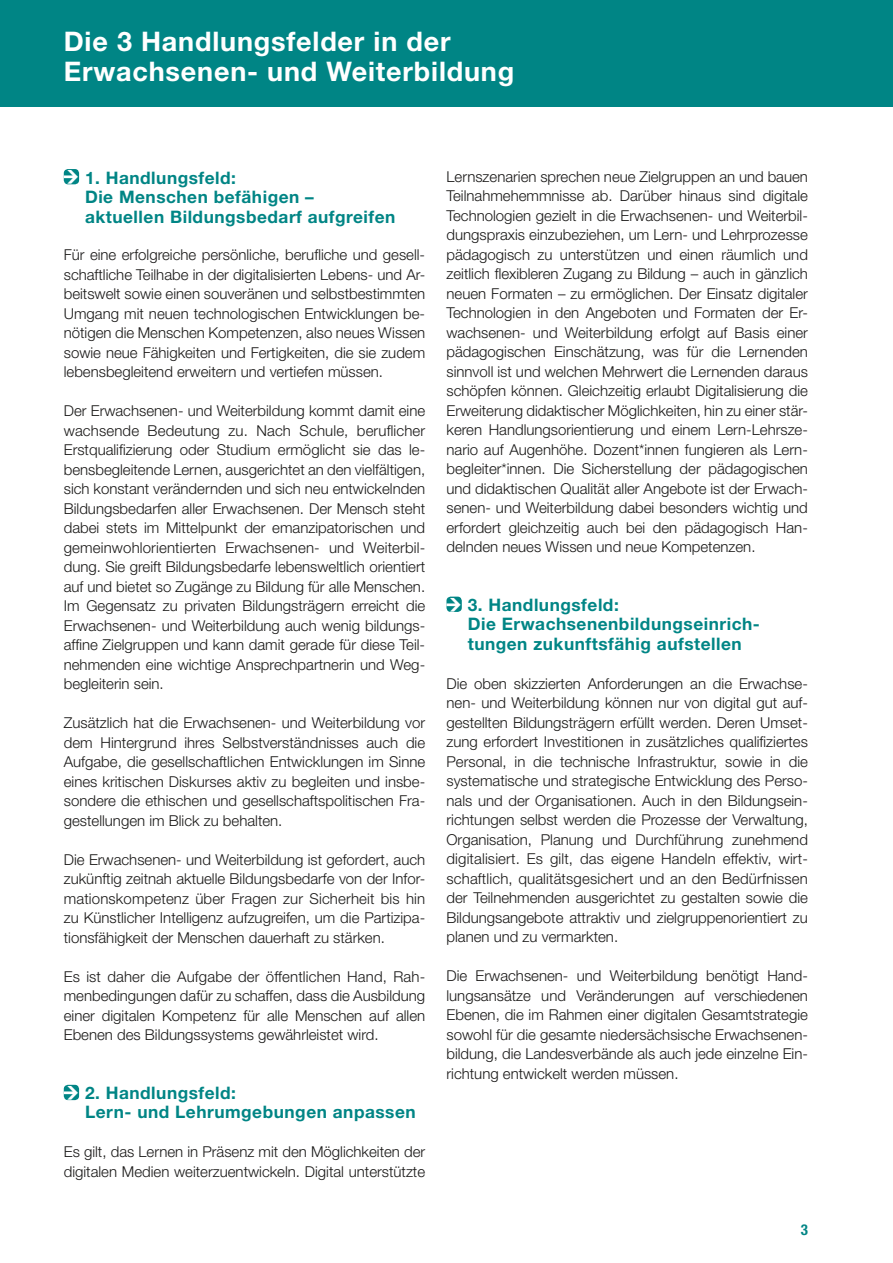
<style>
.page{position:relative;width:893px;height:1263px;background:#fff}
.page>*{position:absolute;margin:0;border:0;box-sizing:border-box;transform-origin:0 0}
.t1{font:700 27px/30px "Helvetica Neue LT";letter-spacing:.03em;color:#fff}
.t2{font:700 17.25px/19.5px "Helvetica Neue LT";letter-spacing:.03em;color:#008585}
.t3{font:300 15px/19.5px "Helvetica Neue LT";color:#1a1918;text-align:justify}
.t4{font:700 condensed 15px "Helvetica Neue LT Std";color:#008585}
</style>
<div class="page">
<div style="left:0;top:0;width:893px;height:106px;background:#008585"></div>
<svg style="left:446px;top:597px;width:16px;height:15px"></svg>
<svg style="left:64px;top:1085px;width:15px;height:15px"></svg>
<svg style="left:64px;top:169px;width:15px;height:15px"></svg>
<svg style="left:446px;top:597px;width:15px;height:14px"></svg>
<svg style="left:63px;top:1086px;width:15px;height:13px"></svg>
<svg style="left:63px;top:170px;width:15px;height:13px"></svg>
<h1 class="t1" style="left:64px;top:26px;width:452px">Die 3 Handlungsfelder in der<br>Erwachsenen- und Weiterbildung</h1>
<p class="t2" style="left:85px;top:167px;width:312px">1. Handlungsfeld:<br>Die Menschen befähigen – aktuellen Bildungsbedarf aufgreifen</p>
<p class="t3" style="left:64px;top:245px;width:363px">Für eine erfolgreiche persönliche, berufliche und gesell&shy;schaftliche Teilhabe in der digitalisierten Lebens- und Ar&shy;beitswelt sowie einen souveränen und selbstbestimmten Umgang mit neuen technologischen Entwicklungen be&shy;nötigen die Menschen Kompetenzen, also neues Wissen sowie neue Fähigkeiten und Fertigkeiten, die sie zudem lebensbegleitend erweitern und vertiefen müssen.</p>
<p class="t3" style="left:64px;top:401px;width:363px">Der Erwachsenen- und Weiterbildung kommt damit eine wachsende Bedeutung zu. Nach Schule, beruflicher Erstqualifizierung oder Studium ermöglicht sie das le&shy;bensbegleitende Lernen, ausgerichtet an den vielfältigen, sich konstant verändernden und sich neu entwickelnden Bildungsbedarfen aller Erwachsenen. Der Mensch steht dabei stets im Mittelpunkt der emanzipatorischen und gemeinwohlorientierten Erwachsenen- und Weiterbil&shy;dung. Sie greift Bildungsbedarfe lebensweltlich orientiert auf und bietet so Zugänge zu Bildung für alle Menschen.<br>Im Gegensatz zu privaten Bildungsträgern erreicht die Erwachsenen- und Weiterbildung auch wenig bildungs&shy;affine Zielgruppen und kann damit gerade für diese Teil&shy;nehmenden eine wichtige Ansprechpartnerin und Weg&shy;begleiterin sein.</p>
<p class="t3" style="left:64px;top:713px;width:363px">Zusätzlich hat die Erwachsenen- und Weiterbildung vor dem Hintergrund ihres Selbstverständnisses auch die Aufgabe, die gesellschaftlichen Entwicklungen im Sinne eines kritischen Diskurses aktiv zu begleiten und insbe&shy;sondere die ethischen und gesellschaftspolitischen Fra&shy;gestellungen im Blick zu behalten.</p>
<p class="t3" style="left:64px;top:849px;width:363px">Die Erwachsenen- und Weiterbildung ist gefordert, auch zukünftig zeitnah aktuelle Bildungsbedarfe von der Infor&shy;mationskompetenz über Fragen zur Sicherheit bis hin zu Künstlicher Intelligenz aufzugreifen, um die Partizipa&shy;tionsfähigkeit der Menschen dauerhaft zu stärken.</p>
<p class="t3" style="left:64px;top:966px;width:363px">Es ist daher die Aufgabe der öffentlichen Hand, Rah&shy;menbedingungen dafür zu schaffen, dass die Ausbildung einer digitalen Kompetenz für alle Menschen auf allen Ebenen des Bildungssystems gewährleistet wird.</p>
<p class="t2" style="left:85px;top:1082px;width:332px">2. Handlungsfeld:<br>Lern- und Lehrumgebungen anpassen</p>
<p class="t3" style="left:64px;top:1142px;width:363px">Es gilt, das Lernen in Präsenz mit den Möglichkeiten der digitalen Medien weiterzuentwickeln. Digital unterstützte</p>
<p class="t3" style="left:446px;top:166px;width:363px">Lernszenarien sprechen neue Zielgruppen an und bauen Teilnahmehemmnisse ab. Darüber hinaus sind digitale Technologien gezielt in die Erwachsenen- und Weiterbil&shy;dungspraxis einzubeziehen, um Lern- und Lehrprozesse pädagogisch zu unterstützen und einen räumlich und zeitlich flexibleren Zugang zu Bildung – auch in gänzlich neuen Formaten – zu ermöglichen. Der Einsatz digitaler Technologien in den Angeboten und Formaten der Er&shy;wachsenen- und Weiterbildung erfolgt auf Basis einer pädagogischen Einschätzung, was für die Lernenden sinnvoll ist und welchen Mehrwert die Lernenden daraus schöpfen können. Gleichzeitig erlaubt Digitalisierung die Erweiterung didaktischer Möglichkeiten, hin zu einer stär&shy;keren Handlungsorientierung und einem Lern-Lehrsze&shy;nario auf Augenhöhe. Dozent*innen fungieren als Lern&shy;begleiter*innen. Die Sicherstellung der pädagogischen und didaktischen Qualität aller Angebote ist der Erwach&shy;senen- und Weiterbildung dabei besonders wichtig und erfordert gleichzeitig auch bei den pädagogisch Han&shy;delnden neues Wissen und neue Kompetenzen.</p>
<p class="t2" style="left:468px;top:595px;width:294px">3. Handlungsfeld:<br>Die Erwachsenenbildungseinrich&shy;tungen zukunftsfähig aufstellen</p>
<p class="t3" style="left:446px;top:673px;width:363px">Die oben skizzierten Anforderungen an die Erwachse&shy;nen- und Weiterbildung können nur von digital gut auf&shy;gestellten Bildungsträgern erfüllt werden. Deren Umset&shy;zung erfordert Investitionen in zusätzliches qualifiziertes Personal, in die technische Infrastruktur, sowie in die systematische und strategische Entwicklung des Perso&shy;nals und der Organisationen. Auch in den Bildungsein&shy;richtungen selbst werden die Prozesse der Verwaltung, Organisation, Planung und Durchführung zunehmend digitalisiert. Es gilt, das eigene Handeln effektiv, wirt&shy;schaftlich, qualitätsgesichert und an den Bedürfnissen der Teilnehmenden ausgerichtet zu gestalten sowie die Bildungsangebote attraktiv und zielgruppenorientiert zu planen und zu vermarkten.</p>
<p class="t3" style="left:446px;top:966px;width:363px">Die Erwachsenen- und Weiterbildung benötigt Hand&shy;lungsansätze und Veränderungen auf verschiedenen Ebenen, die im Rahmen einer digitalen Gesamtstrategie sowohl für die gesamte niedersächsische Erwachsenen&shy;bildung, die Landesverbände als auch jede einzelne Ein&shy;richtung entwickelt werden müssen.</p>
<p class="t4" style="left:801px;top:1221px;width:9px">3</p>
</div>
